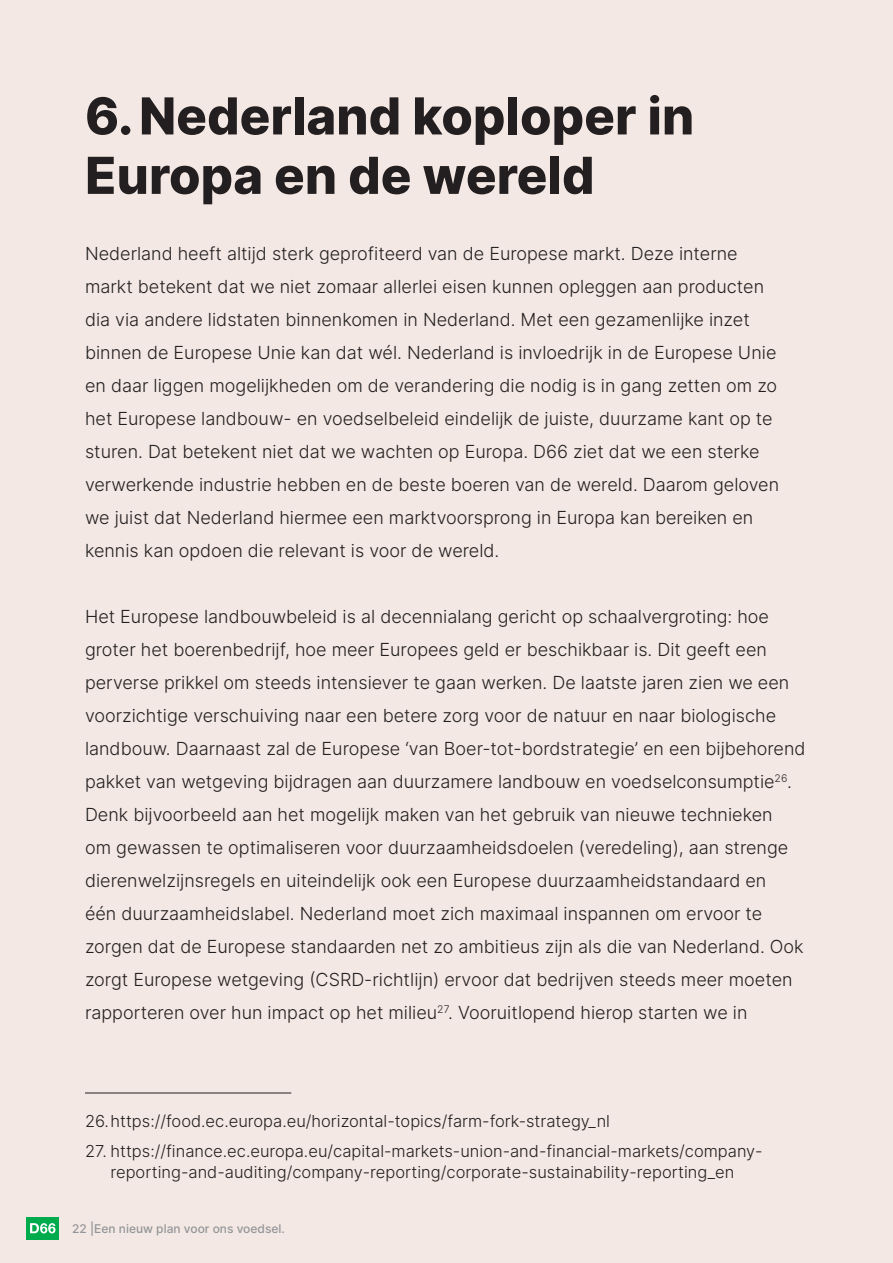
<style>
.page{position:relative;width:893px;height:1263px;background:#f3e8e3}
.page>*{position:absolute;margin:0;border:0;box-sizing:border-box;transform-origin:0 0}
.t1{font:800 51px/59.4px "Inter";color:#231f20}
.t2{font:300 18px/33px "Inter";color:#231f20}
.t3{font:300 16.5px/21px "Inter";color:#231f20;text-align:center}
.t4{font:500 12px "Inter";color:#939598}
</style>
<div class="page">
<div style="left:26px;top:1217px;width:33px;height:22px;background:#00ab4d"></div>
<svg style="left:30px;top:1223px;width:26px;height:10px"></svg>
<hr style="left:85px;top:1092px;width:206px;height:1px;background:#231f20">
<h1 class="t1" style="left:85px;top:85px;width:611px">6.Nederland koploper in<br>Europa en de wereld</h1>
<p class="t2" style="left:85px;top:237px;width:696px">Nederland heeft altijd sterk geprofiteerd van de Europese markt. Deze interne markt betekent dat we niet zomaar allerlei eisen kunnen opleggen aan producten dia via andere lidstaten binnenkomen in Nederland. Met een gezamenlijke inzet binnen de Europese Unie kan dat wél. Nederland is invloedrijk in de Europese Unie en daar liggen mogelijkheden om de verandering die nodig is in gang zetten om zo het Europese landbouw- en voedselbeleid eindelijk de juiste, duurzame kant op te sturen. Dat betekent niet dat we wachten op Europa. D66 ziet dat we een sterke verwerkende industrie hebben en de beste boeren van de wereld. Daarom geloven we juist dat Nederland hiermee een marktvoorsprong in Europa kan bereiken en kennis kan opdoen die relevant is voor de wereld.</p>
<p class="t2" style="left:85px;top:600px;width:722px">Het Europese landbouwbeleid is al decennialang gericht op schaalvergroting: hoe groter het boerenbedrijf, hoe meer Europees geld er beschikbaar is. Dit geeft een perverse prikkel om steeds intensiever te gaan werken. De laatste jaren zien we een voorzichtige verschuiving naar een betere zorg voor de natuur en naar biologische landbouw. Daarnaast zal de Europese ‘van Boer-tot-bordstrategie’ en een bijbehorend pakket van wetgeving bijdragen aan duurzamere landbouw en voedselconsumptie<sup>26</sup>.<br>Denk bijvoorbeeld aan het mogelijk maken van het gebruik van nieuwe technieken<br>om gewassen te optimaliseren voor duurzaamheidsdoelen (veredeling), aan strenge dierenwelzijnsregels en uiteindelijk ook een Europese duurzaamheidstandaard en<br>één duurzaamheidslabel. Nederland moet zich maximaal inspannen om ervoor te zorgen dat de Europese standaarden net zo ambitieus zijn als die van Nederland. Ook zorgt Europese wetgeving (CSRD-richtlijn) ervoor dat bedrijven steeds meer moeten rapporteren over hun impact op het milieu<sup>27</sup>. Vooruitlopend hierop starten we in</p>
<p class="t3" style="left:85px;top:1111px;width:526px">26.https://food.ec.europa.eu/horizontal-topics/farm-fork-strategy_nl</p>
<p class="t3" style="left:85px;top:1140px;width:679px">27. https://finance.ec.europa.eu/capital-markets-union-and-financial-markets/company&shy;reporting-and-auditing/company-reporting/corporate-sustainability-reporting_en</p>
<p class="t4" style="left:72px;top:1219px;width:214px">22 |Een nieuw plan voor ons voedsel.</p>
</div>
